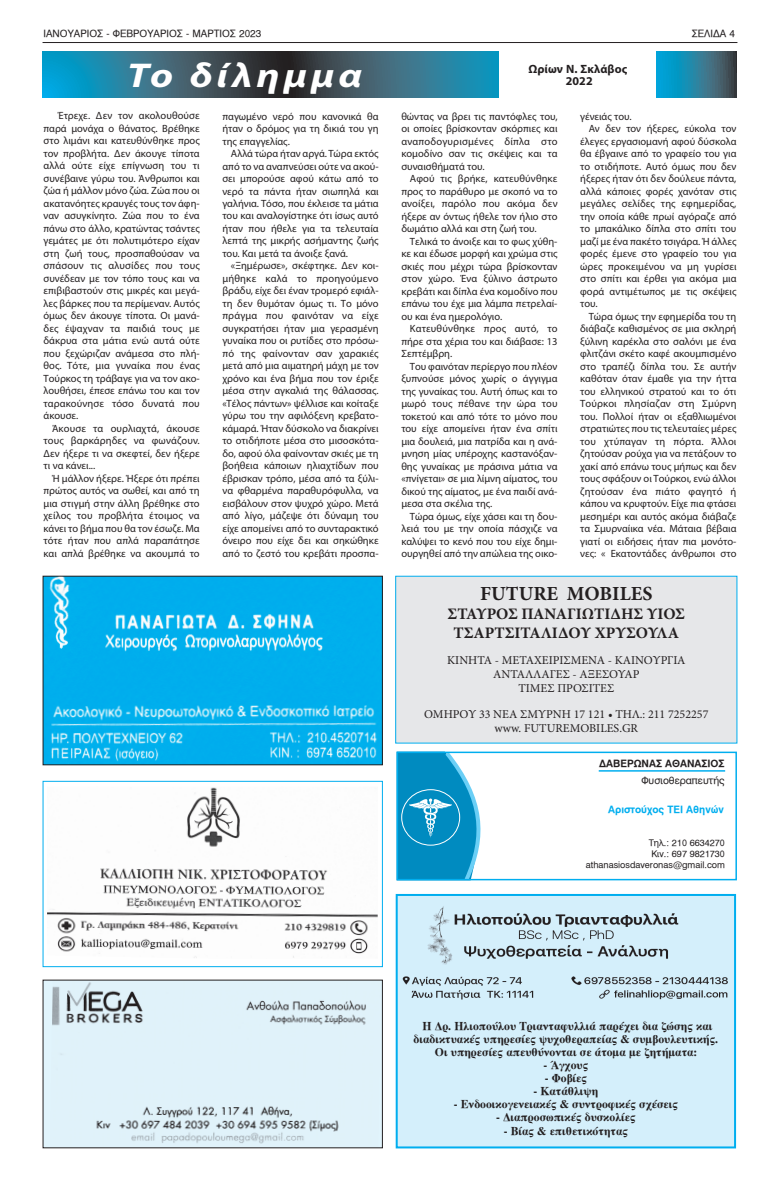
<style>
.page{position:relative;width:780px;height:1191px;background:#fff}
.page>*{position:absolute;margin:0;border:0;box-sizing:border-box;transform-origin:0 0}
.t1{font:italic 700 34.5px "Myriad Pro";letter-spacing:.1em;color:#fff;scale:1.2 1}
.t2{font:700 20px "Minion Pro";color:#231f20}
.t3{font:700 16px/19.2px "Minion Pro";color:#231f20;text-align:center}
.t4{font:12px/13px "UB Times Bold";color:#231f20;text-align:center}
.t5{font:12px/14.4px "Minion Pro";color:#231f20;text-align:center}
.t6{font:700 12px/12.3px "Myriad Pro";letter-spacing:.01em;color:#231f20;text-align:center}
.t7{font:10.5px/12.5px "Myriad Pro";color:#231f20;text-align:justify}
.t8{font:10px "UB Helvetica";color:#231f20}
.t9{font:10px "UB Helvetica Bold";color:#00aeef}
.t10{font:10px "UB Helvetica Bold";color:#231f20}
.t11{font:9px/10.8px "UB Helvetica";color:#231f20;text-align:right}
</style>
<div class="page">
<hr style="left:43px;top:42px;width:694px;height:1px;background:#231f20">
<svg style="left:396px;top:754px;width:94px;height:127px"></svg>
<div style="left:396px;top:751px;width:341px;height:129px;border:2px solid #00aeef"></div>
<img style="left:409px;top:796px;width:43px;height:42px">
<div style="left:401px;top:789px;width:59px;height:56px;border:1px solid #fff;border-radius:50%"></div>
<hr style="left:598px;top:770px;width:127px;height:1px;background:#00aeef">
<img style="left:45px;top:577px;width:336px;height:186px">
<img style="left:50px;top:981px;width:331px;height:165px">
<div style="left:396px;top:895px;width:339px;height:252px;background:#d4effb"></div>
<div style="left:395px;top:894px;width:341px;height:254px;border:2px solid #00aeef"></div>
<img style="left:47px;top:787px;width:330px;height:171px">
<div style="left:43px;top:781px;width:340px;height:186px;border:1px solid #00aeef"></div>
<img style="left:402px;top:906px;width:326px;height:94px">
<div style="left:395px;top:576px;width:342px;height:167px;background:#e6e7e9"></div>
<svg style="left:43px;top:51px;width:693px;height:47px;background:#2e6c81"></svg>
<div style="left:500px;top:48px;width:156px;height:52px;background:#fff"></div>
<p class="t8" style="left:44px;top:28px;width:219px">ΙΑΝΟΥΑΡΙΟΣ - ΦΕΒΡΟΥΑΡΙΟΣ - ΜΑΡΤΙΟΣ 2023</p>
<p class="t8" style="left:691px;top:28px;width:45px">ΣΕΛΙΔΑ 4</p>
<h1 class="t1" style="left:127px;top:53px;width:197px">Το δίλημμα</h1>
<p class="t6" style="left:528px;top:62px;width:101px">Ωρίων Ν. Σκλάβος<br>2022</p>
<p class="t7" style="left:44px;top:109px;width:158px;text-indent:14px">Έτρεχε. Δεν τον ακολουθούσε παρά μονάχα ο θάνατος. Βρέθηκε στο λιμάνι και κατευθύνθηκε προς τον προβλήτα. Δεν άκουγε τίποτα αλλά ούτε είχε επίγνωση του τι συνέβαινε γύρω του. Άνθρωποι και ζώα ή μάλλον μόνο ζώα. Ζώα που οι ακατανόητες κραυγές τους τον άφη&shy;ναν ασυγκίνητο. Ζώα που το ένα πάνω στο άλλο, κρατώντας τσάντες γεμάτες με ότι πολυτιμότερο είχαν στη ζωή τους, προσπαθούσαν να σπάσουν τις αλυσίδες που τους συνέδεαν με τον τόπο τους και να επιβιβαστούν στις μικρές και μεγά&shy;λες βάρκες που τα περίμεναν. Αυτός όμως δεν άκουγε τίποτα. Οι μανά&shy;δες έψαχναν τα παιδιά τους με δάκρυα στα μάτια ενώ αυτά ούτε που ξεχώριζαν ανάμεσα στο πλή&shy;θος. Τότε, μια γυναίκα που ένας Τούρκος τη τράβαγε για να τον ακο&shy;λουθήσει, έπεσε επάνω του και τον ταρακούνησε τόσο δυνατά που άκουσε.</p>
<p class="t7" style="left:44px;top:422px;width:158px;text-indent:9px">Άκουσε τα ουρλιαχτά, άκουσε τους βαρκάρηδες να φωνάζουν.<br>Δεν ήξερε τι να σκεφτεί, δεν ήξερε τι να κάνει...</p>
<p class="t7" style="left:44px;top:472px;width:158px;text-indent:9px">Ή μάλλον ήξερε. Ήξερε ότι πρέπει πρώτος αυτός να σωθεί, και από τη μια στιγμή στην άλλη βρέθηκε στο χείλος του προβλήτα έτοιμος να κάνει το βήμα που θα τον έσωζε. Μα τότε ήταν που απλά παραπάτησε και απλά βρέθηκε να ακουμπά το</p>
<p class="t7" style="left:222px;top:110px;width:158px">παγωμένο νερό που κανονικά θα ήταν ο δρόμος για τη δικιά του γη της επαγγελίας.</p>
<p class="t7" style="left:222px;top:147px;width:158px;text-indent:9px">Αλλά τώρα ήταν αργά. Τώρα εκτός από το να αναπνεύσει ούτε να ακού&shy;σει μπορούσε αφού κάτω από το νερό τα πάντα ήταν σιωπηλά και γαλήνια. Τόσο, που έκλεισε τα μάτια του και αναλογίστηκε ότι ίσως αυτό ήταν που ήθελε για τα τελευταία λεπτά της μικρής ασήμαντης ζωής του. Και μετά τα άνοιξε ξανά.</p>
<p class="t7" style="left:222px;top:259px;width:158px;text-indent:9px">«Ξημέρωσε», σκέφτηκε. Δεν κοι&shy;μήθηκε καλά το προηγούμενο βράδυ, είχε δει έναν τρομερό εφιάλ&shy;τη δεν θυμόταν όμως τι. Το μόνο πράγμα που φαινόταν να είχε συγκρατήσει ήταν μια γερασμένη γυναίκα που οι ρυτίδες στο πρόσω&shy;πό της φαίνονταν σαν χαρακιές μετά από μια αιματηρή μάχη με τον χρόνο και ένα βήμα που τον έριξε μέσα στην αγκαλιά της θάλασσας. «Τέλος πάντων» ψέλλισε και κοίταξε γύρω του την αφιλόξενη κρεβατο&shy;κάμαρά. Ήταν δύσκολο να διακρίνει το οτιδήποτε μέσα στο μισοσκότα&shy;δο, αφού όλα φαίνονταν σκιές με τη βοήθεια κάποιων ηλιαχτίδων που έβρισκαν τρόπο, μέσα από τα ξύλι&shy;να φθαρμένα παραθυρόφυλλα, να εισβάλουν στον ψυχρό χώρο. Μετά από λίγο, μάζεψε ότι δύναμη του είχε απομείνει από το συνταρακτικό όνειρο που είχε δει και σηκώθηκε από το ζεστό του κρεβάτι προσπα-</p>
<p class="t7" style="left:401px;top:110px;width:158px">θώντας να βρει τις παντόφλες του, οι οποίες βρίσκονταν σκόρπιες και αναποδογυρισμένες δίπλα στο κομοδίνο σαν τις σκέψεις και τα συναισθήματά του.</p>
<p class="t7" style="left:401px;top:172px;width:158px;text-indent:9px">Αφού τις βρήκε, κατευθύνθηκε προς το παράθυρο με σκοπό να το ανοίξει, παρόλο που ακόμα δεν ήξερε αν όντως ήθελε τον ήλιο στο δωμάτιο αλλά και στη ζωή του.</p>
<p class="t7" style="left:401px;top:235px;width:158px;text-indent:9px">Τελικά το άνοιξε και το φως χύθη&shy;κε και έδωσε μορφή και χρώμα στις σκιές που μέχρι τώρα βρίσκονταν στον χώρο. Ένα ξύλινο άστρωτο κρεβάτι και δίπλα ένα κομοδίνο που επάνω του έχε μια λάμπα πετρελαί&shy;ου και ένα ημερολόγιο.</p>
<p class="t7" style="left:401px;top:322px;width:158px;text-indent:9px">Κατευθύνθηκε προς αυτό, το πήρε στα χέρια του και διάβασε: 13<br>Σεπτέμβρη.</p>
<p class="t7" style="left:401px;top:359px;width:158px;text-indent:9px">Του φαινόταν περίεργο που πλέον ξυπνούσε μόνος χωρίς ο άγγιγμα της γυναίκας του. Αυτή όπως και το μωρό τους πέθανε την ώρα του τοκετού και από τότε το μόνο που του είχε απομείνει ήταν ένα σπίτι μια δουλειά, μια πατρίδα και η ανά&shy;μνηση μίας υπέροχης καστανόξαν&shy;θης γυναίκας με πράσινα μάτια να «πνίγεται» σε μια λίμνη αίματος, του δικού της αίματος, με ένα παιδί ανά&shy;μεσα στα σκέλια της.</p>
<p class="t7" style="left:401px;top:509px;width:158px;text-indent:9px">Τώρα όμως, είχε χάσει και τη δου&shy;λειά του με την οποία πάσχιζε να καλύψει το κενό που του είχε δημι&shy;ουργηθεί από την απώλεια της οικο-</p>
<p class="t7" style="left:580px;top:110px;width:53px">γένειάς του.</p>
<p class="t7" style="left:588px;top:122px;width:149px">Αν δεν τον ήξερες, εύκολα τον</p>
<p class="t7" style="left:580px;top:135px;width:158px">έλεγες εργασιομανή αφού δύσκολα</p>
<p class="t7" style="left:580px;top:147px;width:158px">θα έβγαινε από το γραφείο του για</p>
<p class="t7" style="left:580px;top:160px;width:158px">το οτιδήποτε. Αυτό όμως που δεν</p>
<p class="t7" style="left:580px;top:172px;width:158px">ήξερες ήταν ότι δεν δούλευε πάντα,</p>
<p class="t7" style="left:580px;top:185px;width:158px">αλλά κάποιες φορές χανόταν στις</p>
<p class="t7" style="left:580px;top:197px;width:158px">μεγάλες σελίδες της εφημερίδας,</p>
<p class="t7" style="left:580px;top:210px;width:158px">την οποία κάθε πρωί αγόραζε από</p>
<p class="t7" style="left:580px;top:222px;width:158px">το μπακάλικο δίπλα στο σπίτι του</p>
<p class="t7" style="left:580px;top:235px;width:158px">μαζί με ένα πακέτο τσιγάρα. Ή άλλες</p>
<p class="t7" style="left:580px;top:247px;width:158px">φορές έμενε στο γραφείο του για</p>
<p class="t7" style="left:580px;top:260px;width:158px">ώρες προκειμένου να μη γυρίσει</p>
<p class="t7" style="left:580px;top:272px;width:158px">στο σπίτι και έρθει για ακόμα μια</p>
<p class="t7" style="left:580px;top:285px;width:158px">φορά αντιμέτωπος με τις σκέψεις</p>
<p class="t7" style="left:580px;top:297px;width:19px">του.</p>
<p class="t7" style="left:588px;top:310px;width:149px">Τώρα όμως την εφημερίδα του τη</p>
<p class="t7" style="left:580px;top:322px;width:158px">διάβαζε καθισμένος σε μια σκληρή</p>
<p class="t7" style="left:580px;top:334px;width:158px">ξύλινη καρέκλα στο σαλόνι με ένα</p>
<p class="t7" style="left:580px;top:347px;width:158px">φλιτζάνι σκέτο καφέ ακουμπισμένο</p>
<p class="t7" style="left:580px;top:359px;width:158px">στο τραπέζι δίπλα του. Σε αυτήν</p>
<p class="t7" style="left:580px;top:372px;width:158px">καθόταν όταν έμαθε για την ήττα</p>
<p class="t7" style="left:580px;top:384px;width:158px">του ελληνικού στρατού και το ότι</p>
<p class="t7" style="left:580px;top:397px;width:158px">Τούρκοι πλησίαζαν στη Σμύρνη</p>
<p class="t7" style="left:580px;top:409px;width:158px">του. Πολλοί ήταν οι εξαθλιωμένοι</p>
<p class="t7" style="left:580px;top:422px;width:158px">στρατιώτες που τις τελευταίες μέρες</p>
<p class="t7" style="left:580px;top:434px;width:158px">του χτύπαγαν τη πόρτα. Άλλοι</p>
<p class="t7" style="left:580px;top:447px;width:158px">ζητούσαν ρούχα για να πετάξουν το</p>
<p class="t7" style="left:580px;top:459px;width:158px">χακί από επάνω τους μήπως και δεν</p>
<p class="t7" style="left:580px;top:472px;width:158px">τους σφάξουν οι Τούρκοι, ενώ άλλοι</p>
<p class="t7" style="left:580px;top:484px;width:158px">ζητούσαν ένα πιάτο φαγητό ή</p>
<p class="t7" style="left:580px;top:497px;width:158px">κάπου να κρυφτούν. Είχε πια φτάσει</p>
<p class="t7" style="left:580px;top:509px;width:158px">μεσημέρι και αυτός ακόμα διάβαζε</p>
<p class="t7" style="left:580px;top:522px;width:158px">τα Σμυρναίικα νέα. Μάταια βέβαια</p>
<p class="t7" style="left:580px;top:534px;width:158px">γιατί οι ειδήσεις ήταν πια μονότο-</p>
<p class="t7" style="left:580px;top:547px;width:158px">νες: « Εκατοντάδες άνθρωποι στο</p>
<h2 class="t2" style="left:480px;top:579px;width:174px">FUTURE MOBILES</h2>
<h3 class="t3" style="left:447px;top:604px;width:239px">ΣΤΑΥΡΟΣ ΠΑΝΑΓΙΩΤΙΔΗΣ ΥΙΟΣ<br>ΤΣΑΡΤΣΙΤΑΛΙΔΟΥ ΧΡΥΣΟΥΛΑ</h3>
<p class="t5" style="left:447px;top:652px;width:240px">ΚΙΝΗΤΑ - ΜΕΤΑΧΕΙΡΙΣΜΕΝΑ - ΚΑΙΝΟΥΡΓΙΑ<br>ΑΝΤΑΛΛΑΓΕΣ - ΑΞΕΣΟΥΑΡ<br>ΤΙΜΕΣ ΠΡΟΣΙΤΕΣ</p>
<p class="t5" style="left:424px;top:707px;width:286px">ΟΜΗΡΟΥ 33 ΝΕΑ ΣΜΥΡΝΗ 17 121 • ΤΗΛ.: 211 7252257 www. FUTUREMOBILES.GR</p>
<p class="t10" style="left:599px;top:757px;width:127px">ΔΑΒΕΡΩΝΑΣ ΑΘΑΝΑΣΙΟΣ</p>
<p class="t8" style="left:641px;top:774px;width:85px">Φυσιοθεραπευτής</p>
<p class="t9" style="left:608px;top:804px;width:117px">Αριστούχος ΤΕΙ Αθηνών</p>
<p class="t11" style="left:586px;top:837px;width:141px">Τηλ.: 210 6634270<br>Κιν.: 697 9821730 athanasiosdaveronas@gmail.com</p>
<p class="t4" style="left:413px;top:1019px;width:306px">Η Δρ. Ηλιοπούλου Τριανταφυλλιά παρέχει δια ζώσης και διαδικτυακές υπηρεσίες ψυχοθεραπείας &amp; συμβουλευτικής.<br>Οι υπηρεσίες απευθύνονται σε άτομα με ζητήματα:</p>
<p class="t4" style="left:543px;top:1058px;width:46px">- Άγχους</p>
<p class="t4" style="left:544px;top:1071px;width:44px">- Φοβίες</p>
<p class="t4" style="left:533px;top:1084px;width:66px">- Κατάθλιψη</p>
<p class="t4" style="left:454px;top:1097px;width:225px">- Ενδοοικογενειακές &amp; συντροφικές σχέσεις</p>
<p class="t4" style="left:496px;top:1110px;width:141px">- Διαπροσωπικές δυσκολίες</p>
<p class="t4" style="left:503px;top:1124px;width:126px">- Βίας &amp; επιθετικότητας</p>
</div>
